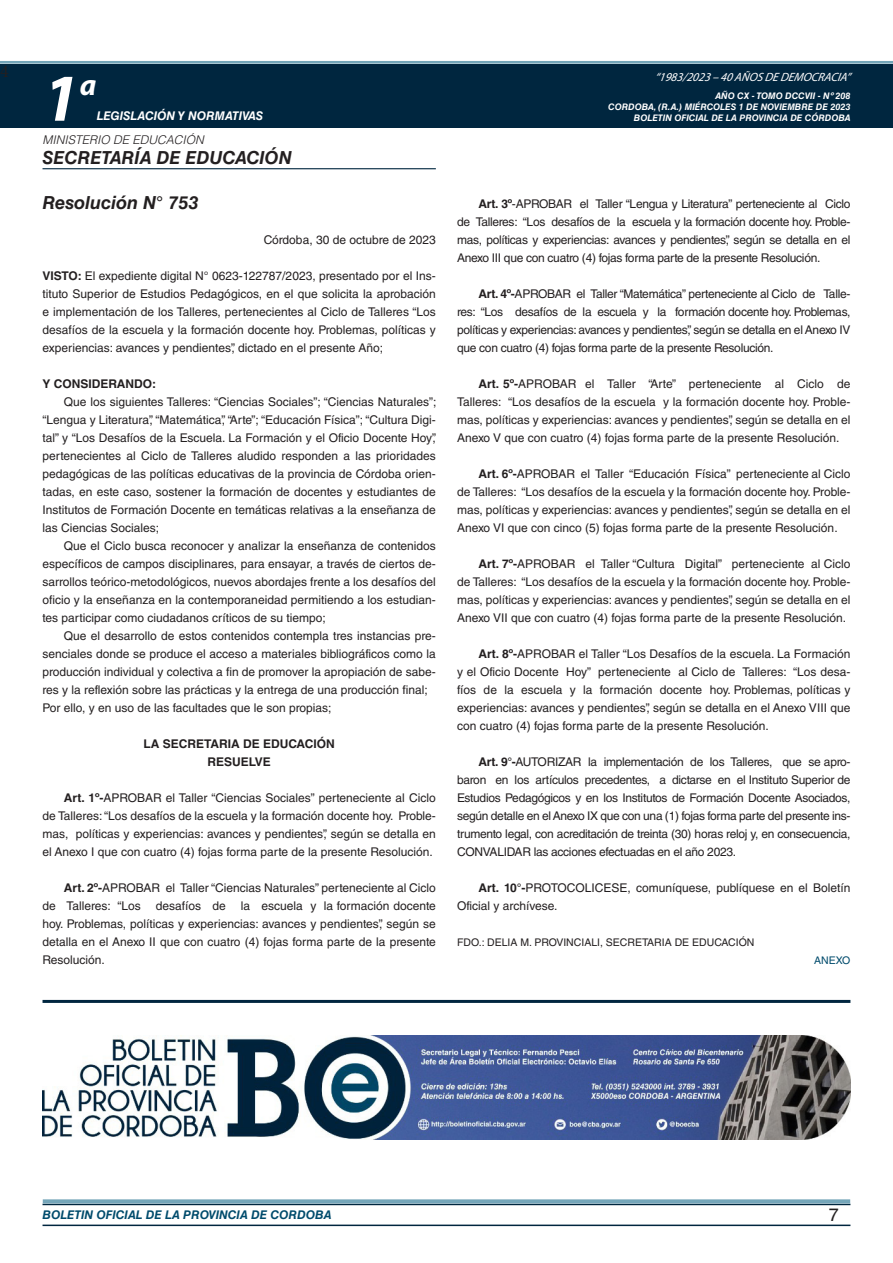
<style>
.page{position:relative;width:893px;height:1263px;background:#fff}
.page>*{position:absolute;margin:0;border:0;box-sizing:border-box;transform-origin:0 0}
.t1{font:italic 700 67.5px "Myriad Pro";color:#fff}
.t2{font:italic 700 30px "Myriad Pro";color:#fff}
.NOMBRE_DE_MINISTERIO{font:italic 700 18px "Helvetica LT Std";color:#231f20}
.t3{font:18px "Minion Pro";color:#231f20}
.t4{font:18px "Helvetica LT Std";color:#231f20}
.TEXTO_BASE{font:12px/18px "Helvetica LT Std";color:#231f20;text-align:justify}
.t5{font:italic 700 12px "Helvetica LT Std";color:#004b6c}
.RESUELVE{font:700 12px "Helvetica LT Std";color:#231f20}
.t6{font:italic 12px "Myriad Pro";color:#fff}
.FECHA{font:12px "Helvetica LT Std";color:#231f20}
.t7{font:italic 700 12px "Helvetica LT Std";color:#fff}
.TITULO_light{font:italic 300 12px "Helvetica LT Std";color:#231f20}
.TEXTO_BASE-2{font:700 12px "Helvetica LT Std";color:#231f20}
.FIRMA{font:10.5px "Helvetica LT Std";color:#231f20}
.ANEXO{font:10.5px "Helvetica LT Std";color:#004b6c}
.t8{font:italic 700 9px/10.8px "Helvetica LT Std";color:#fff;text-align:right}
.s1{font-weight:700}
</style>
<div class="page">
<div style="left:0;top:61px;width:893px;height:6px;background:#fff;opacity:.75"></div>
<div style="left:0;top:64px;width:893px;height:64px;background:#00263f"></div>
<hr style="left:43px;top:1224px;width:807px;height:2px;background:#00263f">
<div style="left:42px;top:1198px;width:809px;height:8px;background:#fff;opacity:.75"></div>
<hr style="left:43px;top:168px;width:393px;height:1px;background:#00263f">
<hr style="left:43px;top:1000px;width:807px;height:3px;background:#00263f">
<img style="left:43px;top:1036px;width:807px;height:103px">
<h3 class="t3" style="left:0;top:59px;width:10px">4</h3>
<h1 class="t1" style="left:43px;top:54px;width:38px">1</h1>
<h2 class="t2" style="left:80px;top:66px;width:18px">a</h2>
<p class="t7" style="left:97px;top:109px;width:168px">LEGISLACIÓN Y NORMATIVAS</p>
<p class="TITULO_light" style="left:43px;top:133px;width:163px">MINISTERIO DE EDUCACIÓN</p>
<p class="NOMBRE_DE_MINISTERIO" style="left:43px;top:147px;width:251px">SECRETARÍA DE EDUCACIÓN</p>
<p class="NOMBRE_DE_MINISTERIO" style="left:43px;top:192px;width:157px">Resolución N° 753</p>
<p class="FECHA" style="left:264px;top:233px;width:174px">Córdoba, 30 de octubre de 2023</p>
<p class="TEXTO_BASE" style="left:43px;top:267px;width:395px"><span class="s1">VISTO:</span> El expediente digital N° 0623-122787/2023, presentado por el Ins&shy;tituto Superior de Estudios Pedagógicos, en el que solicita la aprobación e implementación de los Talleres, pertenecientes al Ciclo de Talleres “Los desafíos de la escuela y la formación docente hoy. Problemas, políticas y experiencias: avances y pendientes”, dictado en el presente Año;</p>
<p class="TEXTO_BASE-2" style="left:43px;top:376px;width:115px">Y CONSIDERANDO:</p>
<p class="TEXTO_BASE" style="left:43px;top:393px;width:395px;text-indent:21px">Que los siguientes Talleres: “Ciencias Sociales”; “Ciencias Naturales”; “Lengua y Literatura”, “Matemática”, “Arte”; “Educación Física”; “Cultura Digi&shy;tal” y “Los Desafíos de la Escuela. La Formación y el Oficio Docente Hoy”, pertenecientes al Ciclo de Talleres aludido responden a las prioridades pedagógicas de las políticas educativas de la provincia de Córdoba orien&shy;tadas, en este caso, sostener la formación de docentes y estudiantes de Institutos de Formación Docente en temáticas relativas a la enseñanza de las Ciencias Sociales;</p>
<p class="TEXTO_BASE" style="left:43px;top:537px;width:395px;text-indent:21px">Que el Ciclo busca reconocer y analizar la enseñanza de contenidos específicos de campos disciplinares, para ensayar, a través de ciertos de&shy;sarrollos teórico-metodológicos, nuevos abordajes frente a los desafíos del oficio y la enseñanza en la contemporaneidad permitiendo a los estudian&shy;tes participar como ciudadanos críticos de su tiempo;</p>
<p class="TEXTO_BASE" style="left:43px;top:627px;width:395px;text-indent:21px">Que el desarrollo de estos contenidos contempla tres instancias pre&shy;senciales donde se produce el acceso a materiales bibliográficos como la producción individual y colectiva a fin de promover la apropiación de sabe&shy;res y la reflexión sobre las prácticas y la entrega de una producción final;</p>
<p class="TEXTO_BASE" style="left:43px;top:699px;width:291px">Por ello, y en uso de las facultades que le son propias;</p>
<p class="RESUELVE" style="left:144px;top:736px;width:193px">LA SECRETARIA DE EDUCACIÓN</p>
<p class="RESUELVE" style="left:207px;top:754px;width:65px">RESUELVE</p>
<p class="TEXTO_BASE" style="left:43px;top:789px;width:395px;text-indent:21px"><span class="s1">Art. 1º-</span>APROBAR el Taller “Ciencias Sociales” perteneciente al Ciclo de Talleres: “Los desafíos de la escuela y la formación docente hoy. Proble&shy;mas, políticas y experiencias: avances y pendientes”, según se detalla en el Anexo I que con cuatro (4) fojas forma parte de la presente Resolución.</p>
<p class="TEXTO_BASE" style="left:43px;top:879px;width:395px;text-indent:21px"><span class="s1">Art. 2º-</span>APROBAR el Taller “Ciencias Naturales” perteneciente al Ciclo de Talleres: “Los</p>
<p class="TEXTO_BASE" style="left:43px;top:897px;width:395px;text-indent:198px">la escuela y la formación docente hoy. Problemas, políticas y experiencias: avances y pendientes”, según se detalla en el Anexo II que con cuatro (4) fojas forma parte de la presente Resolución.</p>
<p class="TEXTO_BASE" style="left:156px;top:897px;width:71px">desafíos de</p>
<p class="t6" style="left:655px;top:70px;width:197px">“ 1983/2023 – 40 AÑOS DE DEMOCRACIA”</p>
<p class="t8" style="left:608px;top:91px;width:244px">AÑO CX - TOMO DCCVII - Nº 208<br>CORDOBA, (R.A.) MIÉRCOLES 1 DE NOVIEMBRE DE 2023<br>BOLETIN OFICIAL DE LA PROVINCIA DE CÓRDOBA</p>
<p class="TEXTO_BASE" style="left:457px;top:195px;width:395px;text-indent:21px"><span class="s1">Art. 3º</span>-APROBAR el Taller “Lengua y Literatura” perteneciente al Ciclo de Talleres: “Los desafíos de la escuela y la formación docente hoy. Proble&shy;mas, políticas y experiencias: avances y pendientes”, según se detalla en el Anexo III que con cuatro (4) fojas forma parte de la presente Resolución.</p>
<p class="TEXTO_BASE" style="left:457px;top:285px;width:395px;text-indent:21px"><span class="s1">Art. 4º-</span>APROBAR el Taller “Matemática” perteneciente al Ciclo de Talle&shy;res: “Los desafíos de la escuela y la formación docente hoy. Problemas, políticas y experiencias: avances y pendientes”, según se detalla en el Anexo IV que con cuatro (4) fojas forma parte de la presente Resolución.</p>
<p class="TEXTO_BASE" style="left:457px;top:375px;width:395px;text-indent:21px"><span class="s1">Art. 5º-</span>APROBAR el Taller “Arte” perteneciente al Ciclo de Talleres: “Los desafíos de la escuela y la formación docente hoy. Proble&shy;mas, políticas y experiencias: avances y pendientes”, según se detalla en el Anexo V que con cuatro (4) fojas forma parte de la presente Resolución.</p>
<p class="TEXTO_BASE" style="left:457px;top:465px;width:395px;text-indent:21px"><span class="s1">Art. 6º-</span>APROBAR el Taller “Educación Física” perteneciente al Ciclo de Talleres: “Los desafíos de la escuela y la formación docente hoy. Proble&shy;mas, políticas y experiencias: avances y pendientes”, según se detalla en el Anexo VI que con cinco (5) fojas forma parte de la presente Resolución.</p>
<p class="TEXTO_BASE" style="left:457px;top:555px;width:395px;text-indent:21px"><span class="s1">Art. 7º-</span>APROBAR el Taller “Cultura Digital” perteneciente al Ciclo de Talleres: “Los desafíos de la escuela y la formación docente hoy. Proble&shy;mas, políticas y experiencias: avances y pendientes”, según se detalla en el Anexo VII que con cuatro (4) fojas forma parte de la presente Resolución.</p>
<p class="TEXTO_BASE" style="left:457px;top:645px;width:395px;text-indent:21px"><span class="s1">Art. 8º-</span>APROBAR el Taller “Los Desafíos de la escuela. La Formación y el Oficio Docente Hoy” perteneciente al Ciclo de Talleres: “Los desa&shy;fíos de la escuela y la formación docente hoy. Problemas, políticas y experiencias: avances y pendientes”, según se detalla en el Anexo VIII que con cuatro (4) fojas forma parte de la presente Resolución.</p>
<p class="TEXTO_BASE" style="left:457px;top:753px;width:395px;text-indent:21px"><span class="s1">Art. 9°-</span>AUTORIZAR la implementación de los Talleres, que se apro&shy;baron en los artículos precedentes, a dictarse en el Instituto Superior de Estudios Pedagógicos y en los Institutos de Formación Docente Asociados, según detalle en el Anexo IX que con una (1) fojas forma parte del presente ins&shy;trumento legal, con acreditación de treinta (30) horas reloj y, en consecuencia, CONVALIDAR las acciones efectuadas en el año 2023.</p>
<p class="TEXTO_BASE" style="left:457px;top:879px;width:395px;text-indent:21px"><span class="s1">Art. 10°-</span>PROTOCOLICESE, comuníquese, publíquese en el Boletín<br>Oficial y archívese.</p>
<p class="FIRMA" style="left:457px;top:936px;width:299px">FDO.: DELIA M. PROVINCIALI, SECRETARIA DE EDUCACIÓN</p>
<p class="ANEXO" style="left:814px;top:954px;width:38px">ANEXO</p>
<p class="t5" style="left:43px;top:1208px;width:290px">BOLETIN OFICIAL DE LA PROVINCIA DE CORDOBA</p>
<h3 class="t4" style="left:829px;top:1204px;width:12px">7</h3>
</div>
